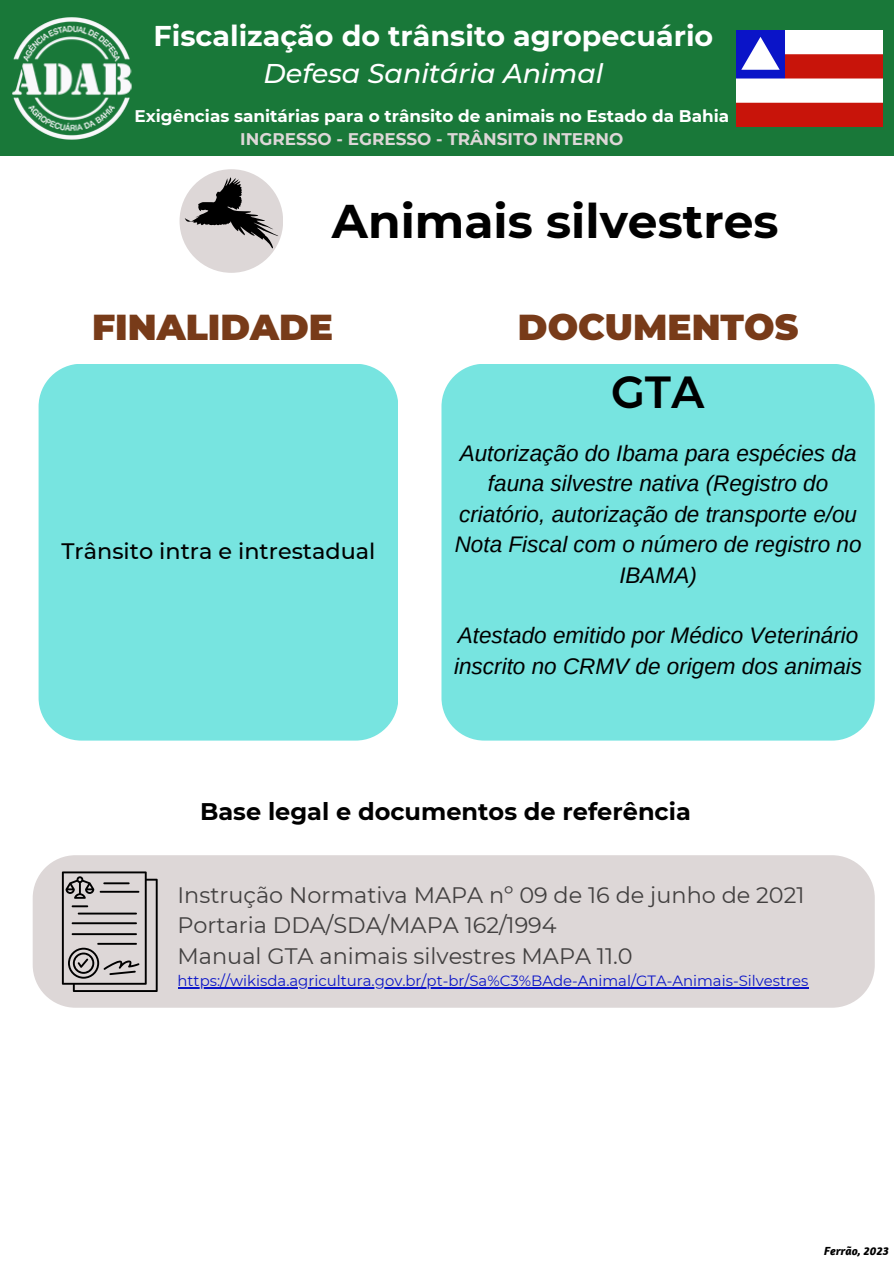
<style>
.page{position:relative;width:894px;height:1264px;background:#fff}
.page>*{position:absolute;margin:0;border:0;box-sizing:border-box;transform-origin:0 0}
.t1{font:700 47.25px "Montserrat";color:#000}
.t2{font:44.85px "Kief Montaser Medium";color:#000}
.t3{font:900 36px "Montserrat";color:#783b19}
.t4{font:700 28.5px "Montserrat";color:#fff}
.t5{font:italic 500 27px "Montserrat";color:#fff}
.t6{font:700 24px "Montserrat";color:#000}
.t7{font:italic 22.5px/30.5px "Arimo";color:#000;text-align:center}
.t8{font:22.35px "Montserrat";color:#424040}
.t9{font:500 22.35px "Montserrat";color:#000}
.t10{font:700 16.8px "Montserrat";color:#fff}
.t11{font:700 16.8px "Montserrat";color:#ddd7d7}
.t12{font:14.85px "Montserrat";color:#0a14c8}
.t13{font:italic 700 12px "Amaranth";color:#000}
</style>
<div class="page">
<div style="left:179px;top:169px;width:104px;height:104px;background:#ddd7d7;border-radius:50%"></div>
<div style="left:0;top:0;width:893px;height:155px;background:#197839"></div>
<img style="left:12px;top:17px;width:120px;height:123px">
<img style="left:736px;top:30px;width:146px;height:97px">
<div style="left:441px;top:364px;width:433px;height:376px;background:#77e4e0;border-radius:43px"></div>
<div style="left:39px;top:364px;width:359px;height:376px;background:#77e4e0;border-radius:43px"></div>
<div style="left:33px;top:855px;width:841px;height:152px;background:#ddd7d7"></div>
<svg style="left:62px;top:871px;width:96px;height:121px;background:#aea9a9"></svg>
<svg style="left:185px;top:177px;width:93px;height:71px"></svg>
<hr style="left:177px;top:987px;width:631px;height:1px;background:#0a14c8">
<p class="t4" style="left:153px;top:19px;width:561px">Fiscalização do trânsito agropecuário</p>
<p class="t5" style="left:263px;top:57px;width:341px">Defesa Sanitária Animal</p>
<p class="t10" style="left:134px;top:105px;width:596px">Exigências sanitárias para o trânsito de animais no Estado da Bahia</p>
<p class="t11" style="left:240px;top:129px;width:384px">INGRESSO - EGRESSO - TRÂNSITO INTERNO</p>
<p class="t1" style="left:332px;top:192px;width:448px">Animais silvestres</p>
<p class="t3" style="left:92px;top:305px;width:242px">FINALIDADE</p>
<p class="t3" style="left:518px;top:305px;width:282px">DOCUMENTOS</p>
<p class="t9" style="left:61px;top:538px;width:315px">Trânsito intra e intrestadual</p>
<p class="t2" style="left:611px;top:364px;width:95px">GTA</p>
<p class="t7" style="left:454px;top:438px;width:408px">Autorização do Ibama para espécies da fauna silvestre nativa (Registro do criatório, autorização de transporte e/ou<br>Nota Fiscal com o número de registro no<br>IBAMA)</p>
<p class="t7" style="left:454px;top:620px;width:409px;text-align:left">Atestado emitido por Médico Veterinário inscrito no CRMV de origem dos animais</p>
<p class="t6" style="left:200px;top:797px;width:492px">Base legal e documentos de referência</p>
<p class="t8" style="left:177px;top:881px;width:628px">Instrução Normativa MAPA nº 09 de 16 de junho de 2021</p>
<p class="t8" style="left:177px;top:911px;width:380px">Portaria DDA/SDA/MAPA 162/1994</p>
<p class="t8" style="left:177px;top:942px;width:456px">Manual GTA animais silvestres MAPA 11.0</p>
<p class="t12" style="left:177px;top:971px;width:632px">https://wikisda.agricultura.gov.br/pt-br/Sa%C3%BAde-Animal/GTA-Animais-Silvestres</p>
<p class="t13" style="left:824px;top:1243px;width:66px">Ferrão, 2023</p>
</div>
